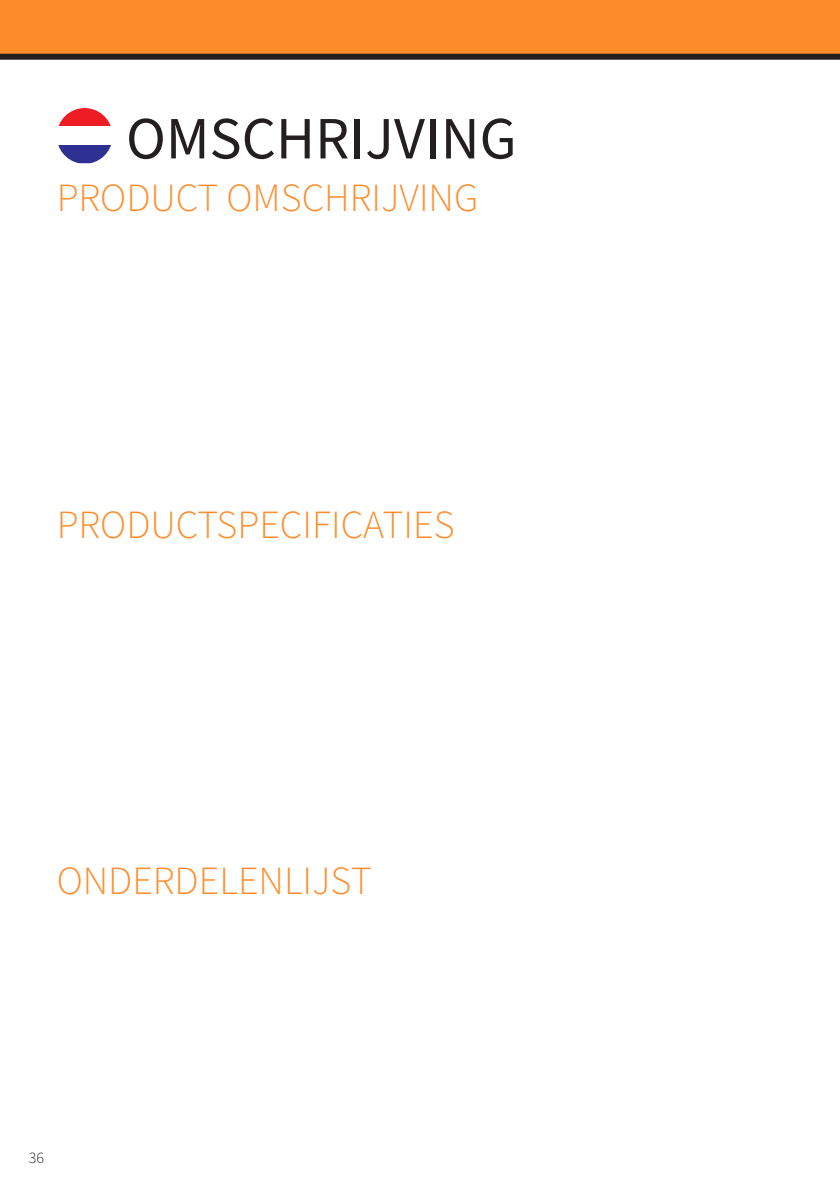
<style>
.page{position:relative;width:840px;height:1191px;background:#fff}
.page>*{position:absolute;margin:0;border:0;box-sizing:border-box;transform-origin:0 0}
.t1{font:60px "Source Sans Pro";color:#231f20}
.t2{font:300 40px "Source Sans Pro";color:#ff8c2b}
.t3{font:300 16px "Source Sans Pro";color:#231f20}
</style>
<div class="page">
<div style="left:0;top:0;width:839px;height:57px;background:#ff8c2b"></div>
<div style="left:0;top:54px;width:839px;height:6px;background:#231f20"></div>
<svg style="left:58px;top:108px;width:53px;height:18px"></svg>
<svg style="left:58px;top:146px;width:53px;height:17px"></svg>
<p class="t1" style="left:126px;top:98px;width:392px">OMSCHRIJVING</p>
<p class="t2" style="left:57px;top:171px;width:423px">PRODUCT OMSCHRIJVING</p>
<p class="t2" style="left:57px;top:498px;width:399px">PRODUCTSPECIFICATIES</p>
<p class="t2" style="left:57px;top:853px;width:316px">ONDERDELENLIJST</p>
<p class="t3" style="left:29px;top:1146px;width:17px">36</p>
</div>
